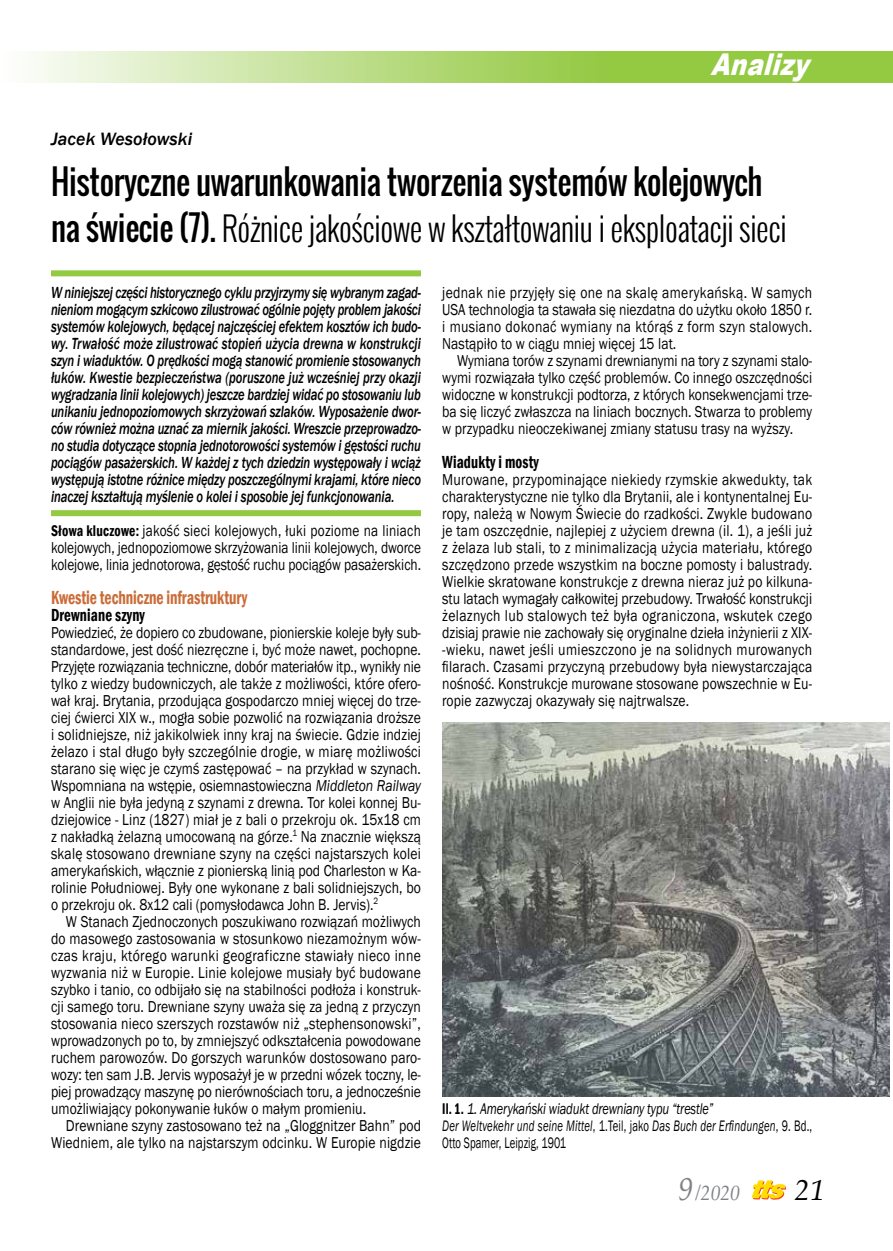
<style>
.page{position:relative;width:893px;height:1251px;background:#fff}
.page>*{position:absolute;margin:0;border:0;box-sizing:border-box;transform-origin:0 0}
.t1{font:33.3px/46.5px "Oswald";letter-spacing:-.01em;color:#000;scale:.93 1}
.t2{font:italic 900 30px "Arial";color:#fff;scale:.8 1}
.t3{font:italic 30px "Palatino Linotype";color:#000}
.t4{font:italic 21.45px "Palatino Linotype";color:#808285;scale:.91 1}
.t5{font:600 condensed 19.5px "Franklin Gothic";letter-spacing:-.005em;color:#ca6c38;scale:.8 1}
.t6{font:italic 500 18.3px "Franklin Gothic";letter-spacing:.005em;color:#000}
.t7{font:600 condensed 18px "Franklin Gothic";letter-spacing:.01em;color:#000;scale:.83 1}
.t8{font:italic 500 16.5px/17px "Franklin Gothic";letter-spacing:-.01em;color:#000;text-align:justify;scale:.77 1}
.t9{font:16.2px/17px "Franklin Gothic";letter-spacing:.005em;color:#000;text-align:justify;scale:.84 1}
.t10{font:16.2px/17px "Franklin Gothic";letter-spacing:.005em;color:#000;text-align:justify;scale:.82 1}
.t11{font:italic 15.9px "Franklin Gothic";letter-spacing:-.01em;color:#000;scale:.78 1}
.t12{font:italic 15.6px/17px "Franklin Gothic";letter-spacing:.02em;color:#000;scale:.69 1}
.s1{font-weight:300}
.s2{font-weight:600;font-stretch:condensed;font-size:15.9px}
.s3{font-style:italic}
.s4{font-weight:600;font-style:normal;font-stretch:condensed}
.s5{font-style:normal}
.s6{font-size:33px}
</style>
<div class="page">
<svg style="left:32px;top:51px;width:861px;height:32px;background:#b4d97b"></svg>
<svg style="left:752px;top:1180px;width:34px;height:19px"></svg>
<div style="left:51px;top:270px;width:370px;height:6px;background:#94c942"></div>
<div style="left:51px;top:510px;width:370px;height:6px;background:#94c942"></div>
<img style="left:442px;top:722px;width:448px;height:374px">
<h2 class="t2" style="left:710px;top:43px;width:137px">Analizy</h2>
<p class="t6" style="left:51px;top:127px;width:143px">Jacek Wesołowski</p>
<h1 class="t1" style="left:51px;top:158px;width:792px">Historyczne uwarunkowania tworzenia systemów kolejowych na świecie (7). <span class="s1">Różnice jakościowe w kształtowaniu i eksploatacji sieci</span></h1>
<p class="t8" style="left:51px;top:284px;width:482px">W niniejszej części historycznego cyklu przyjrzymy się wybranym zagad&shy;nieniom mogącym szkicowo zilustrować ogólnie pojęty problem jakości systemów kolejowych, będącej najczęściej efektem kosztów ich budo&shy;wy. Trwałość może zilustrować stopień użycia drewna w konstrukcji szyn i wiaduktów. O prędkości mogą stanowić promienie stosowanych łuków. Kwestie bezpieczeństwa (poruszone już wcześniej przy okazji wygradzania linii kolejowych) jeszcze bardziej widać po stosowaniu lub unikaniu jednopoziomowych skrzyżowań szlaków. Wyposażenie dwor&shy;ców również można uznać za miernik jakości. Wreszcie przeprowadzo&shy;no studia dotyczące stopnia jednotorowości systemów i gęstości ruchu pociągów pasażerskich. W każdej z tych dziedzin występowały i wciąż występują istotne różnice między poszczególnymi krajami, które nieco inaczej kształtują myślenie o kolei i sposobie jej funkcjonowania.</p>
<p class="t10" style="left:51px;top:522px;width:453px"><span class="s2">Słowa kluczowe:</span> jakość sieci kolejowych, łuki poziome na liniach kolejowych, jednopoziomowe skrzyżowania linii kolejowych, dworce kolejowe, linia jednotorowa, gęstość ruchu pociągów pasażerskich.</p>
<p class="t5" style="left:51px;top:584px;width:247px">Kwestie techniczne infrastruktury</p>
<p class="t7" style="left:51px;top:602px;width:115px">Drewniane szyny</p>
<p class="t9" style="left:51px;top:624px;width:442px">Powiedzieć, że dopiero co zbudowane, pionierskie koleje były sub&shy;standardowe, jest dość niezręczne i, być może nawet, pochopne.<br>Przyjęte rozwiązania techniczne, dobór materiałów itp., wynikły nie tylko z wiedzy budowniczych, ale także z możliwości, które ofero&shy;wał kraj. Brytania, przodująca gospodarczo mniej więcej do trze&shy;ciej ćwierci XIX w., mogła sobie pozwolić na rozwiązania droższe i solidniejsze, niż jakikolwiek inny kraj na świecie. Gdzie indziej żelazo i stal długo były szczególnie drogie, w miarę możliwości starano się więc je czymś zastępować – na przykład w szynach.<br>Wspomniana na wstępie, osiemnastowieczna <span class="s3">Middleton Railway </span>w Anglii nie była jedyną z szynami z drewna. Tor kolei konnej Bu&shy;dziejowice - Linz (1827) miał je z bali o przekroju ok. 15x18 cm z nakładką żelazną umocowaną na górze.<sup>1</sup> Na znacznie większą skalę stosowano drewniane szyny na części najstarszych kolei amerykańskich, włącznie z pionierską linią pod Charleston w Ka&shy;rolinie Południowej. Były one wykonane z bali solidniejszych, bo o przekroju ok. 8x12 cali (pomysłodawca John B. Jervis).<sup>2</sup></p>
<p class="t9" style="left:51px;top:912px;width:442px;text-indent:15px">W Stanach Zjednoczonych poszukiwano rozwiązań możliwych do masowego zastosowania w stosunkowo niezamożnym wów&shy;czas kraju, którego warunki geograficzne stawiały nieco inne wyzwania niż w Europie. Linie kolejowe musiały być budowane szybko i tanio, co odbijało się na stabilności podłoża i konstruk&shy;cji samego toru. Drewniane szyny uważa się za jedną z przyczyn stosowania nieco szerszych rozstawów niż „stephensonowski”, wprowadzonych po to, by zmniejszyć odkształcenia powodowane ruchem parowozów. Do gorszych warunków dostosowano paro&shy;wozy: ten sam J.B. Jervis wyposażył je w przedni wózek toczny, le&shy;piej prowadzący maszynę po nierównościach toru, a jednocześnie umożliwiający pokonywanie łuków o małym promieniu.</p>
<p class="t9" style="left:51px;top:1116px;width:442px;text-align:right">Drewniane szyny zastosowano też na „Gloggnitzer Bahn” pod<br>Wiedniem, ale tylko na najstarszym odcinku. W Europie nigdzie</p>
<p class="t9" style="left:442px;top:284px;width:442px">jednak nie przyjęły się one na skalę amerykańską. W samych USA technologia ta stawała się niezdatna do użytku około 1850 r. i musiano dokonać wymiany na którąś z form szyn stalowych.<br>Nastąpiło to w ciągu mniej więcej 15 lat.</p>
<p class="t9" style="left:442px;top:352px;width:442px;text-indent:15px">Wymiana torów z szynami drewnianymi na tory z szynami stalo&shy;wymi rozwiązała tylko część problemów. Co innego oszczędności widoczne w konstrukcji podtorza, z których konsekwencjami trze&shy;ba się liczyć zwłaszcza na liniach bocznych. Stwarza to problemy w przypadku nieoczekiwanej zmiany statusu trasy na wyższy.</p>
<p class="t7" style="left:442px;top:449px;width:118px">Wiadukty i mosty</p>
<p class="t9" style="left:442px;top:471px;width:442px">Murowane, przypominające niekiedy rzymskie akwedukty, tak charakterystyczne nie tylko dla Brytanii, ale i kontynentalnej Eu&shy;ropy, należą w Nowym Świecie do rzadkości. Zwykle budowano je tam oszczędnie, najlepiej z użyciem drewna (il. 1), a jeśli już z żelaza lub stali, to z minimalizacją użycia materiału, którego szczędzono przede wszystkim na boczne pomosty i balustrady.<br>Wielkie skratowane konstrukcje z drewna nieraz już po kilkuna&shy;stu latach wymagały całkowitej przebudowy. Trwałość konstrukcji żelaznych lub stalowych też była ograniczona, wskutek czego dzisiaj prawie nie zachowały się oryginalne dzieła inżynierii z XIX--wieku, nawet jeśli umieszczono je na solidnych murowanych filarach. Czasami przyczyną przebudowy była niewystarczająca nośność. Konstrukcje murowane stosowane powszechnie w Eu&shy;ropie zazwyczaj okazywały się najtrwalsze.</p>
<p class="t11" style="left:442px;top:1098px;width:349px"><span class="s4">Il. 1.</span> 1. Amerykański wiadukt drewniany typu “trestle”</p>
<p class="t12" style="left:442px;top:1116px;width:538px">Der Weltvekehr und seine Mittel<span class="s5">, 1.Teil, jako</span> Das Buch der Erfindungen<span class="s5">, 9. Bd.,<br>Otto Spamer, Leipzig, 1901</span></p>
<h3 class="t4" style="left:678px;top:1176px;width:69px"><span class="s6">9</span> /2020</h3>
<h2 class="t3" style="left:795px;top:1167px;width:31px">21</h2>
</div>
